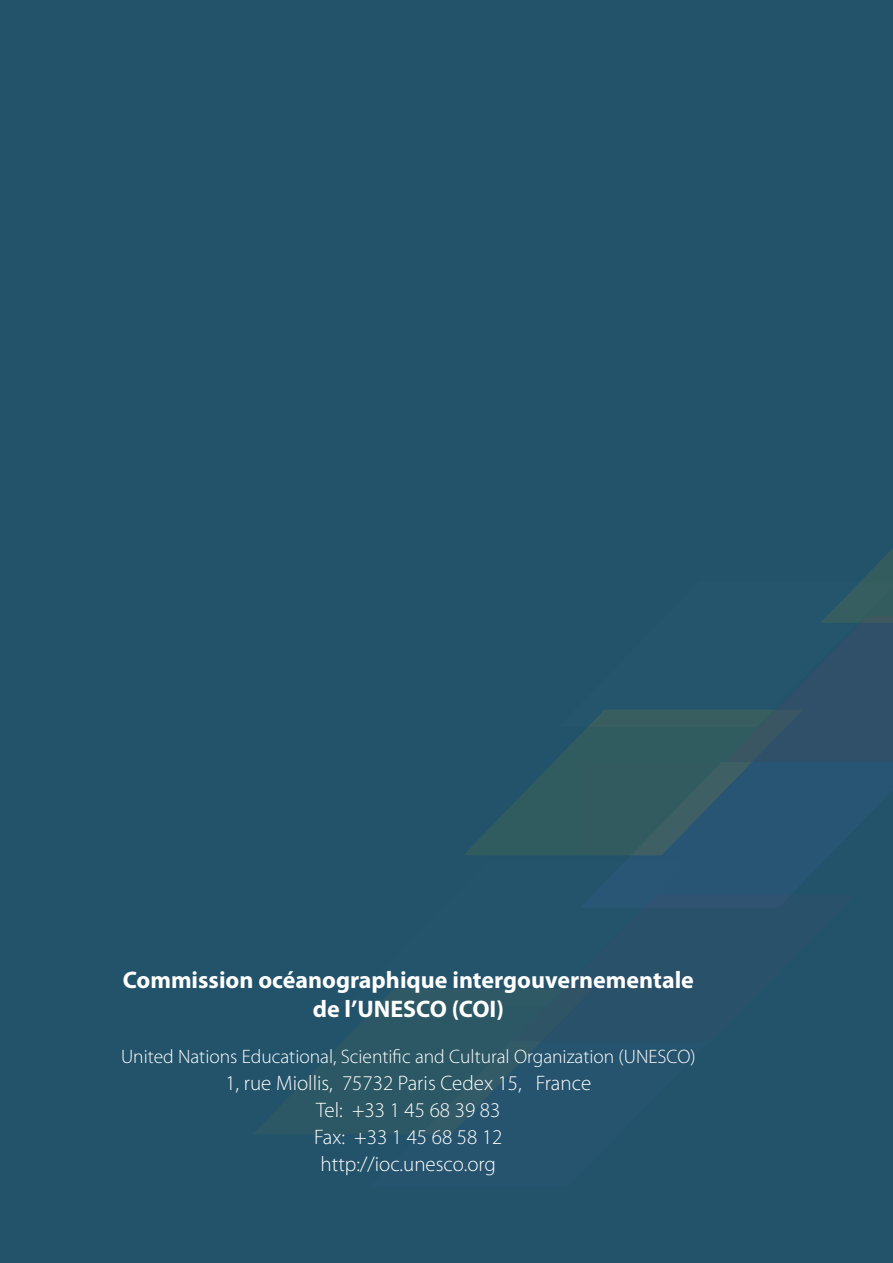
<style>
.page{position:relative;width:893px;height:1263px;background:#23536b}
.page>*{position:absolute;margin:0;border:0;box-sizing:border-box;transform-origin:0 0}
.t1{font:700 24px/28.5px "Myriad Pro";color:#fff;text-align:center}
.t2{font:300 21px/27px "Myriad Pro";color:#fff;text-align:center}
.t3{font:300 19.5px "Myriad Pro";color:#fff}
</style>
<div class="page">
<svg style="left:515px;top:1006px;width:60px;height:35px"></svg>
<svg style="left:421px;top:1041px;width:120px;height:93px"></svg>
<div style="left:378px;top:989px;width:213px;height:17px;background:#2e5965"></div>
<svg style="left:464px;top:727px;width:261px;height:128px;fill:#315c5f"></svg>
<svg style="left:725px;top:549px;width:168px;height:213px"></svg>
<svg style="left:580px;top:762px;width:209px;height:146px"></svg>
<svg style="left:588px;top:581px;width:305px;height:146px"></svg>
<p class="t1" style="left:123px;top:966px;width:573px">Commission océanographique intergouvernementale de l’UNESCO (COI)</p>
<p class="t3" style="left:121px;top:1046px;width:576px">United Nations Educational, Scientific and Cultural Organization (UNESCO)</p>
<p class="t2" style="left:225px;top:1070px;width:367px">1, rue Miollis, 75732 Paris Cedex 15, France<br>Tel: +33 1 45 68 39 83<br>Fax: +33 1 45 68 58 12 http://ioc.unesco.org</p>
</div>
